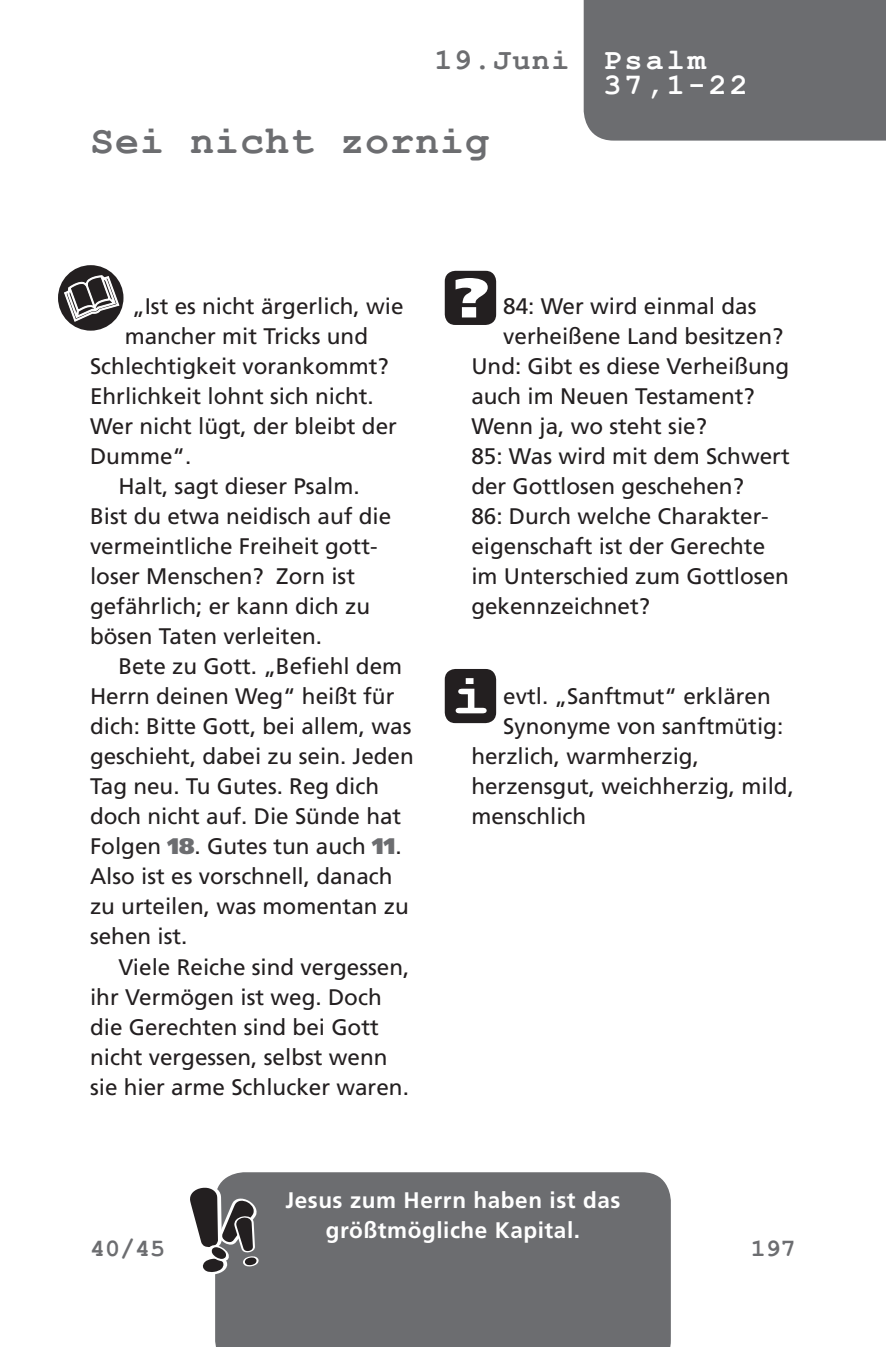
<style>
.page{position:relative;width:886px;height:1347px;background:#fff}
.page>*{position:absolute;margin:0;border:0;box-sizing:border-box;transform-origin:0 0}
.t1{font:900 55.5px "Frutiger";color:#fff;scale:1.18 1}
.t2{font:700 55.5px "Courier New";color:#fff;scale:1.18 1}
.t3{font:700 40px "Courier New";letter-spacing:.025em;color:#6c6d70}
.t4{font:700 30px/25px "Courier New";letter-spacing:.1em;color:#fff}
.t5{font:700 25px "Courier New";color:#6c6d70}
.t6{font:22.5px "Frutiger";color:#231f20}
.t7{font:700 22.5px/30px "Frutiger";letter-spacing:.025em;color:#fff;text-align:center}
.s1{color:#6c6d70}
.s2{font-weight:900;color:#6c6d70}
</style>
<div class="page">
<div style="left:584px;top:0;width:302px;height:141px;background:#6c6d70"></div>
<div style="left:215px;top:1172px;width:456px;height:174px;background:#6c6d70"></div>
<div style="left:445px;top:271px;width:51px;height:54px;background:#231f20"></div>
<div style="left:445px;top:669px;width:51px;height:54px;background:#231f20"></div>
<div style="left:58px;top:265px;width:65px;height:66px;background:#231f20;border-radius:50%"></div>
<svg style="left:62px;top:271px;width:58px;height:51px"></svg>
<svg style="left:215px;top:1179px;width:49px;height:102px"></svg>
<h3 class="t4" style="left:604px;top:46px;width:146px;text-indent:-169px"><span class="s1">19.Juni</span> Psalm<br>37,1-22</h3>
<h2 class="t3" style="left:90px;top:116px;width:400px">Sei nicht zornig</h2>
<p class="t6" style="left:132px;top:293px;width:273px">„Ist es nicht ärgerlich, wie</p>
<p class="t6" style="left:125px;top:323px;width:245px">mancher mit Tricks und</p>
<p class="t6" style="left:90px;top:353px;width:300px">Schlechtigkeit vorankommt?</p>
<p class="t6" style="left:90px;top:383px;width:285px">Ehrlichkeit lohnt sich nicht.</p>
<p class="t6" style="left:90px;top:413px;width:308px">Wer nicht lügt, der bleibt der</p>
<p class="t6" style="left:90px;top:443px;width:103px">Dumme“.</p>
<p class="t6" style="left:118px;top:473px;width:243px">Halt, sagt dieser Psalm.</p>
<p class="t6" style="left:90px;top:503px;width:303px">Bist du etwa neidisch auf die</p>
<p class="t6" style="left:90px;top:533px;width:289px">vermeintliche Freiheit gott-</p>
<p class="t6" style="left:90px;top:563px;width:267px">loser Menschen? Zorn ist</p>
<p class="t6" style="left:90px;top:593px;width:282px">gefährlich; er kann dich zu</p>
<p class="t6" style="left:90px;top:623px;width:234px">bösen Taten verleiten.</p>
<p class="t6" style="left:118px;top:653px;width:285px">Bete zu Gott. „Befiehl dem</p>
<p class="t6" style="left:90px;top:683px;width:306px">Herrn deinen Weg“ heißt für</p>
<p class="t6" style="left:90px;top:713px;width:323px">dich: Bitte Gott, bei allem, was</p>
<p class="t6" style="left:90px;top:743px;width:325px">geschieht, dabei zu sein. Jeden</p>
<p class="t6" style="left:90px;top:773px;width:291px">Tag neu. Tu Gutes. Reg dich</p>
<p class="t6" style="left:90px;top:803px;width:313px">doch nicht auf. Die Sünde hat</p>
<p class="t6" style="left:90px;top:833px;width:313px">Folgen <span class="s2">18</span>. Gutes tun auch <span class="s2">11</span>.</p>
<p class="t6" style="left:90px;top:863px;width:304px">Also ist es vorschnell, danach</p>
<p class="t6" style="left:90px;top:893px;width:320px">zu urteilen, was momentan zu</p>
<p class="t6" style="left:90px;top:923px;width:99px">sehen ist.</p>
<p class="t6" style="left:118px;top:953px;width:292px">Viele Reiche sind vergessen,</p>
<p class="t6" style="left:90px;top:983px;width:293px">ihr Vermögen ist weg. Doch</p>
<p class="t6" style="left:90px;top:1013px;width:290px">die Gerechten sind bei Gott</p>
<p class="t6" style="left:90px;top:1043px;width:299px">nicht vergessen, selbst wenn</p>
<p class="t6" style="left:90px;top:1073px;width:320px">sie hier arme Schlucker waren.</p>
<h1 class="t1" style="left:453px;top:264px;width:33px">?</h1>
<p class="t6" style="left:503px;top:293px;width:255px">84: Wer wird einmal das</p>
<p class="t6" style="left:503px;top:323px;width:282px">verheißene Land besitzen?</p>
<p class="t6" style="left:471px;top:353px;width:319px">Und: Gibt es diese Verheißung</p>
<p class="t6" style="left:471px;top:383px;width:285px">auch im Neuen Testament?</p>
<p class="t6" style="left:471px;top:413px;width:237px">Wenn ja, wo steht sie?</p>
<p class="t6" style="left:471px;top:443px;width:320px">85: Was wird mit dem Schwert</p>
<p class="t6" style="left:471px;top:473px;width:274px">der Gottlosen geschehen?</p>
<p class="t6" style="left:471px;top:503px;width:299px">86: Durch welche Charakter-</p>
<p class="t6" style="left:471px;top:533px;width:295px">eigenschaft ist der Gerechte</p>
<p class="t6" style="left:471px;top:563px;width:319px">im Unterschied zum Gottlosen</p>
<p class="t6" style="left:471px;top:593px;width:180px">gekennzeichnet?</p>
<h1 class="t2" style="left:451px;top:661px;width:35px">i</h1>
<p class="t6" style="left:503px;top:683px;width:269px">evtl. „Sanftmut“ erklären</p>
<p class="t6" style="left:503px;top:713px;width:282px">Synonyme von sanftmütig:</p>
<p class="t6" style="left:471px;top:743px;width:229px">herzlich, warmherzig,</p>
<p class="t6" style="left:471px;top:773px;width:324px">herzensgut, weichherzig, mild,</p>
<p class="t6" style="left:471px;top:803px;width:116px">menschlich</p>
<p class="t5" style="left:90px;top:1233px;width:76px">40/45</p>
<p class="t7" style="left:285px;top:1185px;width:336px">Jesus zum Herrn haben ist das größtmögliche Kapital.</p>
<p class="t5" style="left:751px;top:1233px;width:46px">197</p>
</div>
